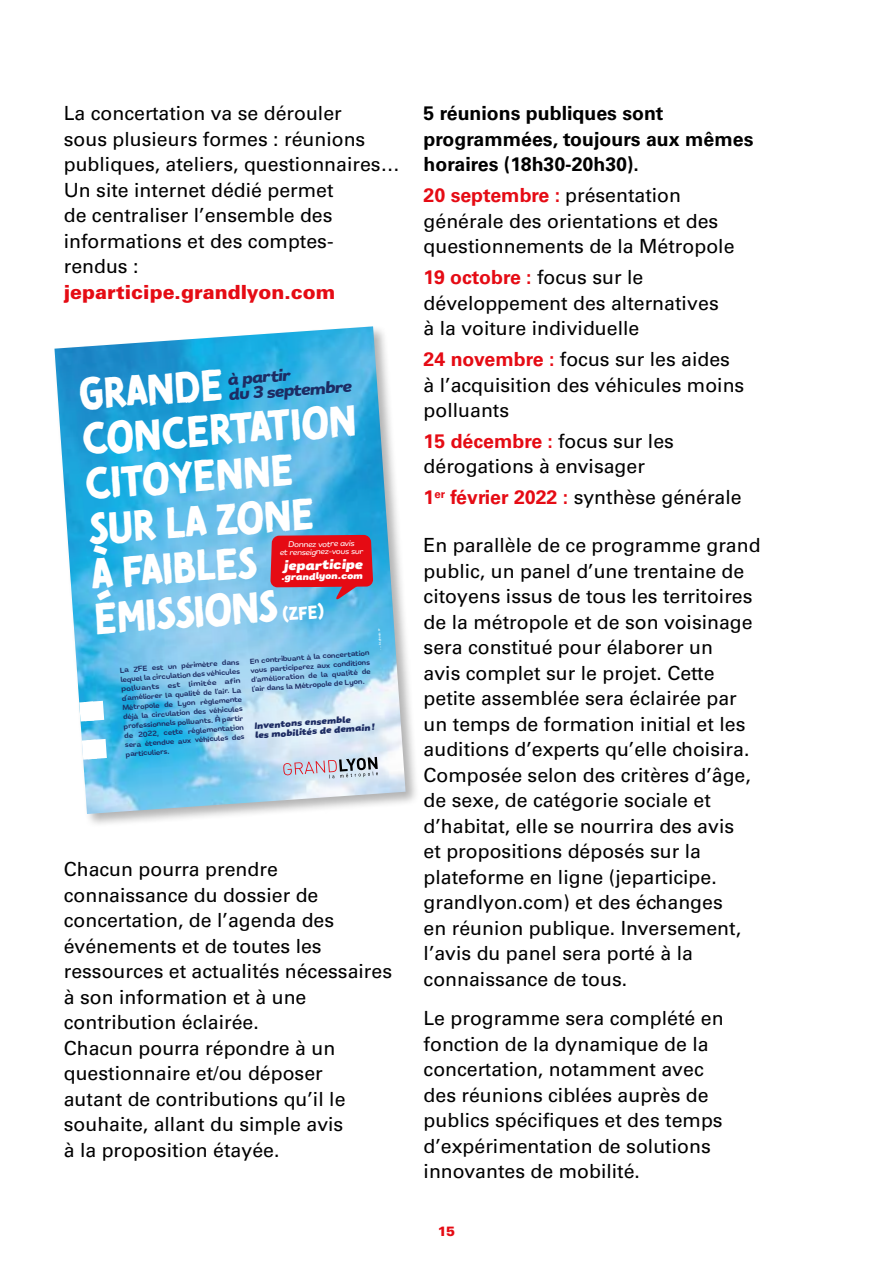
<style>
.page{position:relative;width:893px;height:1263px;background:#fff}
.page>*{position:absolute;margin:0;border:0;box-sizing:border-box;transform-origin:0 0}
.t1{font:43.2px/45px "Tomarik Brush";color:#fff}
.texte_courant{font:19.5px/25.5px "Univers LT Std";color:#000}
.texte_courant-2{font:700 19.5px/25.5px "Univers LT Std";color:#000}
.t2{font:18.45px "Tomarik Brush";color:#fff}
.t3{font:italic 700 16.95px/15.3px "Remora Sans W3";color:#1d2c63}
.t4{font:italic 900 13.8px "Remora Sans W3";color:#fff}
.t5{font:900 13.5px "Univers LT Std";color:#e50b14}
.t6{font:italic 900 9.9px "Remora Sans W3";color:#fff}
.t7{font:italic 900 9.3px/9.4px "Remora Sans W3";color:#1d2c63}
.t8{font:italic 500 8.25px/7.6px "Remora Sans W3";color:#fff;text-align:center}
.t9{font:600 7.5px/9.3px "Remora Sans W3";color:#1d2c63;text-align:justify}
.t10{font:700 2.85px "Courier";color:#fff}
.s1{font-weight:900;color:#e50b14}
.s2{font-weight:700}
.s3{font-weight:700;color:#e50b14}
</style>
<div class="page">
<div style="left:53px;top:325px;width:367px;height:504px;background:#000;opacity:.3"></div>
<svg style="left:54px;top:326px;width:352px;height:488px;background:#78bde1"></svg>
<p class="texte_courant" style="left:64px;top:101px;width:338px">La concertation va se dérouler<br>sous plusieurs formes : réunions publiques, ateliers, questionnaires…<br>Un site internet dédié permet<br>de centraliser l’ensemble des informations et des comptes&shy;rendus : <span class="s1">jeparticipe.grandlyon.com</span></p>
<p class="t1" style="left:77px;top:367px;width:277px;rotate:-4deg">Grande<br>Concertation citoyenne sur la Zone<br>à Faibles<br>Émissions</p>
<p class="t3" style="left:228px;top:372px;width:125px;rotate:-4deg">à partir<br>du 3 septembre</p>
<p class="t8" style="left:280px;top:541px;width:85px;rotate:-1deg">Donnez votre avis<br>et renseignez-vous sur</p>
<p class="t4" style="left:284px;top:557px;width:80px;rotate:-1deg">jeparticipe</p>
<p class="t6" style="left:281px;top:570px;width:83px;rotate:-1deg">.grandlyon.com</p>
<p class="t2" style="left:281px;top:597px;width:43px;rotate:-4deg">(ZFE)</p>
<p class="t10" style="left:378px;top:650px;width:23px;rotate:-94deg">...bigbang.fr</p>
<p class="t9" style="left:120px;top:665px;width:121px;rotate:-4deg">La ZFE est un périmètre dans lequel la circulation des véhicules polluants est limitée afin d’améliorer la qualité de l’air. La Métropole de Lyon règlemente déjà la circulation des véhicules professionnels polluants. À partir de 2022, cette réglementation sera étendue aux véhicules des particuliers.</p>
<p class="t9" style="left:250px;top:656px;width:121px;rotate:-4deg">En contribuant à la concertation vous participerez aux conditions d’amélioration de la qualité de l’air dans la Métropole de Lyon.</p>
<p class="t7" style="left:254px;top:721px;width:121px;rotate:-4deg"><span class="s2">I</span>nventons ensemble<br>les mobilités de demain!</p>
<p class="texte_courant" style="left:64px;top:856px;width:330px">Chacun pourra prendre connaissance du dossier de concertation, de l’agenda des événements et de toutes les ressources et actualités nécessaires à son information et à une contribution éclairée.<br>Chacun pourra répondre à un questionnaire et/ou déposer<br>autant de contributions qu’il le souhaite, allant du simple avis<br>à la proposition étayée.</p>
<p class="texte_courant-2" style="left:424px;top:101px;width:331px">5 réunions publiques sont programmées, toujours aux mêmes horaires (18h30-20h30).</p>
<p class="texte_courant" style="left:424px;top:183px;width:312px"><span class="s3">20 septembre :</span> présentation générale des orientations et des questionnements de la Métropole</p>
<p class="texte_courant" style="left:424px;top:265px;width:297px"><span class="s3">19 octobre :</span> focus sur le développement des alternatives à la voiture individuelle</p>
<p class="texte_courant" style="left:424px;top:346px;width:322px"><span class="s3">24 novembre :</span> focus sur les aides à l’acquisition des véhicules moins polluants</p>
<p class="texte_courant" style="left:424px;top:428px;width:252px"><span class="s3">15 décembre :</span> focus sur les dérogations à envisager</p>
<p class="texte_courant" style="left:424px;top:485px;width:320px"><span class="s3">1</span><sup>er</sup> <span class="s3">février 2022 :</span> synthèse générale</p>
<p class="texte_courant" style="left:424px;top:533px;width:338px">En parallèle de ce programme grand public, un panel d’une trentaine de citoyens issus de tous les territoires de la métropole et de son voisinage sera constitué pour élaborer un<br>avis complet sur le projet. Cette petite assemblée sera éclairée par un temps de formation initial et les auditions d’experts qu’elle choisira.<br>Composée selon des critères d’âge, de sexe, de catégorie sociale et d’habitat, elle se nourrira des avis<br>et propositions déposés sur la plateforme en ligne (jeparticipe. grandlyon.com) et des échanges<br>en réunion publique. Inversement, l’avis du panel sera porté à la connaissance de tous.</p>
<p class="texte_courant" style="left:424px;top:1005px;width:301px">Le programme sera complété en fonction de la dynamique de la concertation, notamment avec des réunions ciblées auprès de publics spécifiques et des temps d’expérimentation de solutions innovantes de mobilité.</p>
<p class="t5" style="left:438px;top:1223px;width:19px">15</p>
</div>
